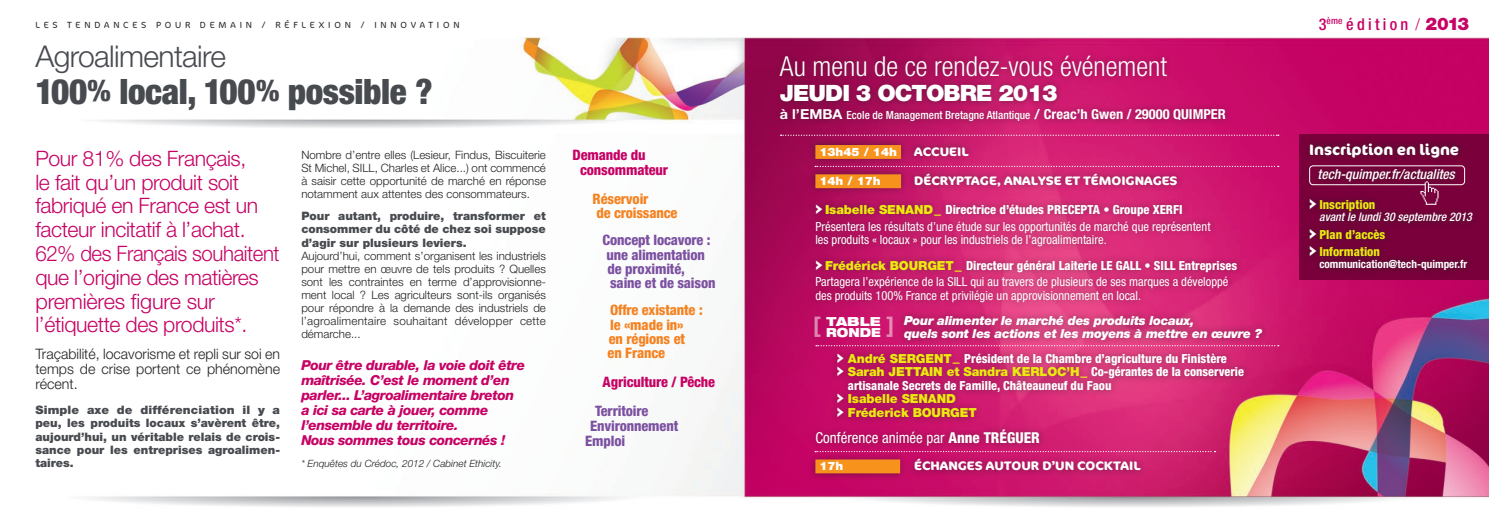
<style>
.page{position:relative;width:1489px;height:532px;background:#fff}
.page>*{position:absolute;margin:0;border:0;box-sizing:border-box;transform-origin:0 0}
.t1{font:900 condensed 35px "Helvetica Neue LT Std";letter-spacing:-.01em;color:#474a4f}
.t2{font:300 30px "Helvetica Neue LT Std";letter-spacing:-.02em;color:#474a4f}
.t3{font:300 condensed 27.5px "Helvetica Neue LT Std";color:#fff}
.t4{font:900 22.5px "Helvetica Neue LT Std";letter-spacing:-.04em;color:#fff}
.t5{font:300 21.25px/23.8px "Helvetica Neue LT Std";letter-spacing:-.02em;color:#c60264}
.t6{font:500 condensed 16.25px "Helvetica Neue LT Std";letter-spacing:.2em;color:#c60264}
.t7{font:condensed 15px "Helvetica Neue LT Std";color:#fff}
.t8{font:700 15px "Cocon";color:#fff}
.t9{font:800 condensed 14.38px/14.4px "Helvetica Neue LT Std";letter-spacing:-.01em;color:#7c51a1}
.t10{font:300 14.38px/15px "Helvetica Neue LT Std";color:#231f20;text-align:justify}
.t11{font:800 condensed 14.38px/14.4px "Helvetica Neue LT Std";letter-spacing:-.01em;color:#f58220}
.t12{font:800 condensed 14.38px/14.4px "Helvetica Neue LT Std";letter-spacing:-.01em;color:#c60264}
.t13{font:italic 800 13.75px/15px "Helvetica Neue LT Std";letter-spacing:-.03em;color:#c60264}
.t14{font:italic 500 condensed 13.75px "Helvetica Neue LT Std";color:#fff}
.t15{font:condensed 12.5px/16.2px "Helvetica Neue LT Std";color:#fff}
.t16{font:800 condensed 12.5px "Helvetica Neue LT Std";color:#fff}
.t17{font:900 12.5px "Helvetica Neue LT Std";letter-spacing:-.01em;color:#ece810}
.t18{font:italic 900 12.5px/12.5px "Helvetica Neue LT Std";letter-spacing:-.02em;color:#fff}
.t19{font:800 condensed 12.5px/17.5px "Helvetica Neue LT Std";color:#ece810}
.t20{font:900 12.5px "Helvetica Neue LT Std";letter-spacing:-.01em;color:#ece810;scale:1.05 1}
.t21{font:900 expanded 12.5px/11.2px "Helvetica Neue LT Std";color:#fff}
.t22{font:700 12.25px "Cocon";color:#fff;scale:1.05 1}
.t23{font:italic 500 condensed 11.88px "Helvetica Neue LT Std";color:#fff}
.t24{font:900 11.62px/13.1px "Helvetica Neue LT Std";color:#474a4f;text-align:justify;scale:1.05 1}
.t25{font:900 11.62px/13.1px "Helvetica Neue LT Std";color:#474a4f;text-align:justify}
.t26{font:300 11.5px/13.1px "Helvetica Neue LT Std";color:#231f20;text-align:justify}
.t27{font:900 11.5px "Helvetica Neue LT Std";color:#fff;scale:1.05 1}
.t28{font:500 condensed 11.25px "Helvetica Neue LT Std";color:#fff}
.t29{font:700 condensed 11.25px "Helvetica Neue LT Std";color:#fff}
.t30{font:italic 300 10px "Helvetica Neue LT Std";color:#231f20}
.t31{font:300 9px "Cocon";letter-spacing:.42em;color:#231f20}
.s1{font-weight:300}
.s2{font-weight:900;font-stretch:normal;font-size:17.5px}
.s3{font-size:30px}
.s4{font-weight:700;font-stretch:normal;font-size:13.75px}
.s5{font-weight:700;font-size:13.75px}
.s6{font-family:"Pullman";font-weight:400;font-size:22.5px;color:#fff}
.s7{font-weight:800}
.s8{font-family:"Pullman";font-stretch:normal;font-size:22.5px}
.s9{font-weight:900;font-stretch:normal;color:#ece810}
.s10{font-family:"Pullman";font-weight:400;font-stretch:normal;font-size:22.5px}
.s11{font-weight:800;font-stretch:condensed;color:#fff}
.s12{font-family:"Pullman";font-weight:400;font-stretch:normal;font-size:23.75px;color:#fff}
</style>
<div class="page">
<img style="left:83px;top:37px;width:1405px;height:470px">
<div style="left:807px;top:137px;width:462px;height:344px;background:#231f20;opacity:.5"></div>
<div style="left:815px;top:145px;width:86px;height:14px;background:#f7931d"></div>
<div style="left:815px;top:174px;width:86px;height:14px;background:#f7931d"></div>
<div style="left:815px;top:459px;width:85px;height:14px;background:#f7931d"></div>
<div style="left:773px;top:49px;width:459px;height:79px;background:#231f20;opacity:.5"></div>
<svg style="left:780px;top:135px;width:498px;height:1px"></svg>
<svg style="left:815px;top:166px;width:463px;height:1px"></svg>
<svg style="left:815px;top:451px;width:400px;height:1px"></svg>
<div style="left:1299px;top:135px;width:189px;height:145px;background:#7a003b"></div>
<div style="left:1302px;top:136px;width:177px;height:140px;background:#231f20;opacity:.75"></div>
<div style="left:1309px;top:165px;width:155px;height:20px;border:1px solid #fff;border-radius:4px"></div>
<div style="left:1311px;top:162px;width:151px;height:27px;background:#231f20;opacity:.75"></div>
<svg style="left:1420px;top:181px;width:18px;height:24px"></svg>
<svg style="left:814px;top:316px;width:6px;height:21px"></svg>
<svg style="left:886px;top:316px;width:6px;height:21px"></svg>
<svg style="left:816px;top:345px;width:462px;height:1px"></svg>
<p class="t31" style="left:35px;top:20px;width:425px">LES TENDANCES POUR DEMAIN / RÉFLEXION / INNOVATION</p>
<h3 class="t6" style="left:1318px;top:14px;width:152px">3<sup>ème</sup> édition <span class="s1">/</span> <span class="s2">2013</span></h3>
<h2 class="t2" style="left:35px;top:38px;width:192px">Agroalimentaire</h2>
<h1 class="t1" style="left:35px;top:70px;width:398px">100<span class="s3">%</span> local, 100<span class="s3">%</span> possible ?</h1>
<h3 class="t3" style="left:780px;top:51px;width:388px">Au menu de ce rendez-vous événement</h3>
<h3 class="t4" style="left:780px;top:80px;width:28px">Jeudi</h3>
<h3 class="t4" style="left:856px;top:80px;width:39px">3 octobre</h3>
<h3 class="t4" style="left:998px;top:80px;width:61px">2013</h3>
<p class="t28" style="left:780px;top:108px;width:447px"><span class="s4">à l’EMBA</span> Ecole de Management Bretagne Atlantique <span class="s4">/</span> <span class="s5">Creac’h Gwen / 29000 QUIMPER</span></p>
<h3 class="t5" style="left:35px;top:146px;width:246px">Pour 81% des Français,<br>le fait qu’un produit soit fabriqué en France est un facteur incitatif à l’achat.<br>62% des Français souhaitent que l’origine des matières premières figure sur l’étiquette des produits*.</h3>
<p class="t10" style="left:35px;top:345px;width:246px">Traçabilité, locavorisme et repli sur soi en temps de crise portent ce phénomène récent.</p>
<p class="t24" style="left:35px;top:403px;width:234px">Simple axe de différenciation il y a peu, les produits locaux s’avèrent être, aujourd’hui, un véritable relais de crois&shy;sance pour les entreprises agroalimen&shy;taires.</p>
<p class="t26" style="left:301px;top:148px;width:246px">Nombre d’entre elles (Lesieur, Findus, Biscuiterie St Michel, SILL, Charles et Alice...) ont commencé à saisir cette opportunité de marché en réponse notamment aux attentes des consommateurs.</p>
<p class="t25" style="left:301px;top:209px;width:246px">Pour autant, produire, transformer et consommer du côté de chez soi suppose d’agir sur plusieurs leviers.</p>
<p class="t26" style="left:301px;top:249px;width:246px">Aujourd’hui, comment s’organisent les industriels pour mettre en œuvre de tels produits ? Quelles sont les contraintes en terme d’approvisionne&shy;ment local ? Les agriculteurs sont-ils organisés pour répondre à la demande des industriels de l’agroalimentaire souhaitant développer cette démarche...</p>
<p class="t13" style="left:301px;top:357px;width:225px">Pour être durable, la voie doit être maîtrisée. C’est le moment d’en parler... L’agroalimentaire breton a ici sa carte à jouer, comme l’ensemble du territoire.<br>Nous sommes tous concernés !</p>
<p class="t30" style="left:301px;top:457px;width:202px">* Enquêtes du Crédoc, 2012 / Cabinet Ethicity.</p>
<p class="t12" style="left:580px;top:147px;width:90px;text-indent:-8px">Demande du consommateur</p>
<p class="t11" style="left:592px;top:191px;width:86px">Réservoir<br>de croissance</p>
<p class="t9" style="left:602px;top:232px;width:114px">Concept locavore : une alimentation de proximité,<br>saine et de saison</p>
<p class="t11" style="left:607px;top:302px;width:97px">Offre existante : le «made in»<br>en régions et<br>en France</p>
<p class="t12" style="left:602px;top:374px;width:114px">Agriculture / Pêche</p>
<p class="t9" style="left:595px;top:403px;width:55px">Territoire</p>
<p class="t9" style="left:590px;top:418px;width:90px">Environnement</p>
<p class="t9" style="left:585px;top:433px;width:42px">Emploi</p>
<p class="t27" style="left:819px;top:145px;width:75px">13h45 / 14h</p>
<p class="t22" style="left:914px;top:144px;width:17px">ACCUEIL</p>
<p class="t27" style="left:819px;top:174px;width:60px">14h / 17h</p>
<p class="t22" style="left:914px;top:173px;width:18px">DÉCR</p>
<p class="t22" style="left:948px;top:173px;width:17px">YPTA</p>
<p class="t22" style="left:979px;top:173px;width:33px">GE, ANAL</p>
<p class="t22" style="left:1037px;top:173px;width:53px">YSEETTÉMOI</p>
<p class="t22" style="left:1125px;top:173px;width:43px">GNAGES</p>
<p class="t20" style="left:815px;top:202px;width:78px"><span class="s6">&gt;</span> Isabelle Senand</p>
<p class="t15" style="left:815px;top:202px;width:396px;text-indent:118px"><sub>-</sub><span class="s7">Directrice d’études PRECEPTA • Groupe XERFI<br></span>Présentera les résultats d’une étude sur les opportunités de marché que représentent</p>
<p class="t15" style="left:815px;top:227px;width:293px;line-height:25.6px">les produits « locaux » pour les industriels de l’agroalimentaire. <span class="s8">&gt;</span> <span class="s9">Frédérick Bourget</span></p>
<p class="t15" style="left:815px;top:257px;width:423px;text-indent:138px"><sub>-</sub><span class="s7">Directeur général Laiterie LE GALL • SILL Entreprises<br></span>Partagera l’expérience de la SILL qui au travers de plusieurs de ses marques a développé</p>
<p class="t15" style="left:815px;top:287px;width:327px">des produits 100% France et privilégie un approvisionnement en local.</p>
<p class="t18" style="left:904px;top:314px;width:359px">Pour alimenter le marché des produits locaux,<br>quels sont les actions et les moyens à mettre en œuvre ?</p>
<p class="t16" style="left:836px;top:350px;width:392px"><span class="s10">&gt;</span> <span class="s9">André SERGENT</span><sub>-</sub> Président de la Chambre d’agriculture du Finistère</p>
<p class="t17" style="left:836px;top:364px;width:409px"><span class="s6">&gt;</span> Sarah JETTAIN et Sandra KERLOC’H<sub>-</sub><span class="s11">Co-gérantes de la conserverie</span></p>
<p class="t16" style="left:847px;top:377px;width:265px">artisanale Secrets de Famille, Châteauneuf du Faou</p>
<p class="t17" style="left:836px;top:391px;width:121px"><span class="s6">&gt;</span> Isabelle SENAND</p>
<p class="t17" style="left:836px;top:405px;width:142px"><span class="s6">&gt;</span> Fréderick BOURGET</p>
<h3 class="t7" style="left:815px;top:428px;width:217px">Conférence animée par <span class="s7">Anne Tréguer</span></h3>
<p class="t27" style="left:819px;top:459px;width:24px">17h</p>
<p class="t22" style="left:914px;top:458px;width:217px">ÉCHANGES AUTOUR D’UN COCKTAIL</p>
<p class="t21" style="left:826px;top:315px;width:56px">TABLE<br>RONDE</p>
<h3 class="t8" style="left:1309px;top:141px;width:151px">INSCRIPTION EN LIGNE</h3>
<p class="t14" style="left:1317px;top:166px;width:139px">tech-quimper.fr/actualites</p>
<p class="t19" style="left:1309px;top:195px;width:68px"><span class="s12">&gt;</span> Inscription</p>
<p class="t23" style="left:1319px;top:210px;width:154px">avant le lundi 30 septembre 2013</p>
<p class="t19" style="left:1309px;top:225px;width:78px"><span class="s12">&gt;</span> Plan d’accès <span class="s12">&gt;</span> Information</p>
<p class="t29" style="left:1319px;top:257px;width:149px">communication@tech-quimper.fr</p>
</div>
